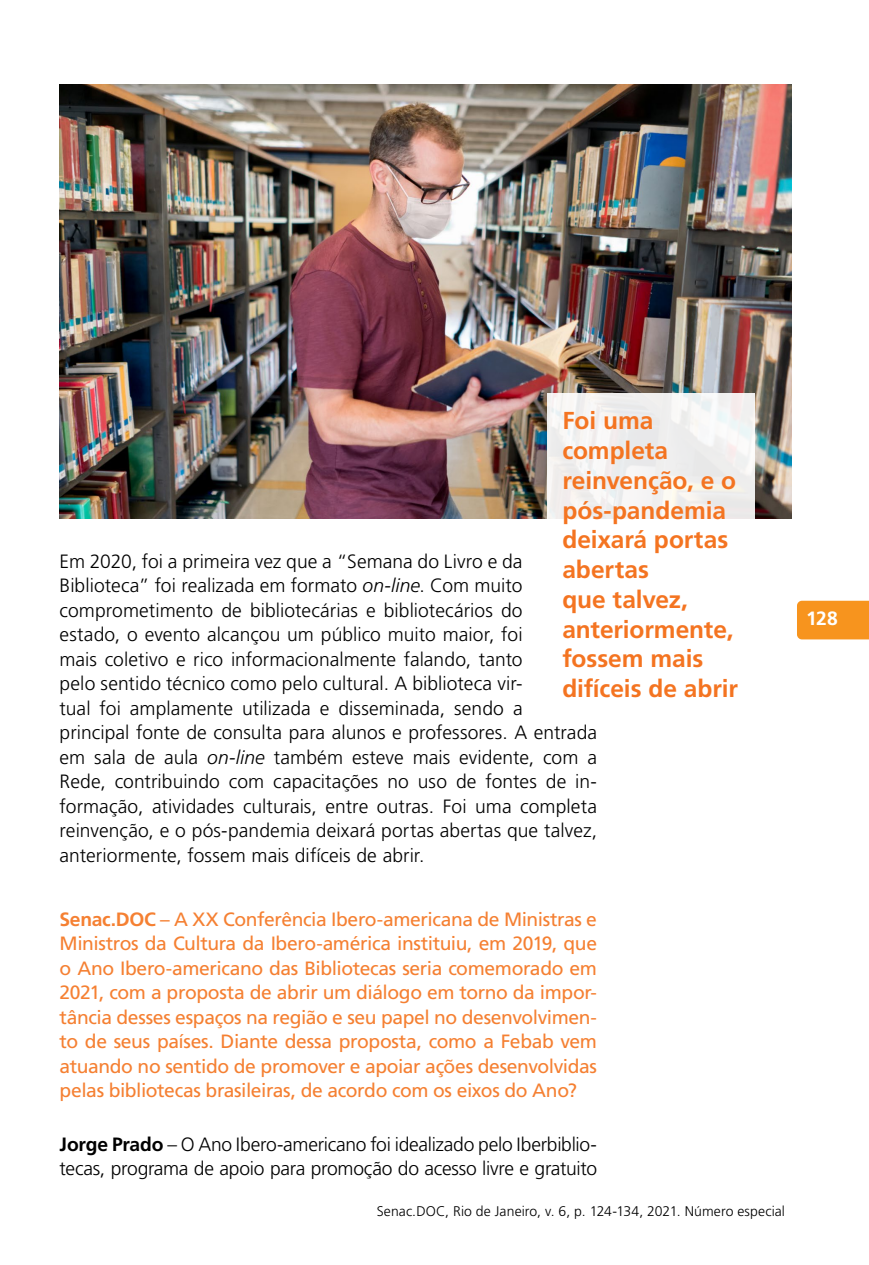
<style>
.page{position:relative;width:869px;height:1265px;background:#fff}
.page>*{position:absolute;margin:0;border:0;box-sizing:border-box;transform-origin:0 0}
.t1{font:700 24.5px/29.8px "Frutiger";letter-spacing:-.005em;color:#f47421}
.t2{font:300 19.25px/24.5px "Frutiger";color:#000}
.t3{font:19.25px/24.5px "Frutiger";letter-spacing:-.02em;color:#f58032;text-align:justify}
.t4{font:700 19.25px "Frutiger";color:#fff}
.t5{font:300 14px "Frutiger";letter-spacing:.01em;color:#000}
.s1{font-family:"Frutiger CE";font-style:italic}
.s2{font-weight:700}
</style>
<div class="page">
<img style="left:60px;top:85px;width:731px;height:433px">
<div style="left:547px;top:393px;width:207px;height:327px;background:linear-gradient(to bottom,#f0efef,#fff)"></div>
<div style="left:797px;top:601px;width:71px;height:38px;background:#f7941e"></div>
<p class="t1" style="left:562px;top:406px;width:177px">Foi uma completa reinvenção, e o pós-pandemia deixará portas abertas<br>que talvez, anteriormente, fossem mais difíceis de abrir</p>
<p class="t2" style="left:60px;top:549px;width:538px">Em 2020, foi a primeira vez que a “Semana do Livro e da Biblioteca” foi realizada em formato <span class="s1">on-line</span>. Com muito comprometimento de bibliotecárias e bibliotecários do<br>estado, o evento alcançou um público muito maior, foi<br>mais coletivo e rico informacionalmente falando, tanto<br>pelo sentido técnico como pelo cultural. A biblioteca vir-<br>tual foi amplamente utilizada e disseminada, sendo a principal fonte de consulta para alunos e professores. A entrada em sala de aula <span class="s1">on-line</span> também esteve mais evidente, com a Rede, contribuindo com capacitações no uso de fontes de in&shy;formação, atividades culturais, entre outras. Foi uma completa reinvenção, e o pós-pandemia deixará portas abertas que talvez, anteriormente, fossem mais difíceis de abrir.</p>
<p class="t3" style="left:60px;top:907px;width:538px"><span class="s2">Senac.DOC</span> – A XX Conferência Ibero-americana de Ministras e Ministros da Cultura da Ibero-américa instituiu, em 2019, que o Ano Ibero-americano das Bibliotecas seria comemorado em 2021, com a proposta de abrir um diálogo em torno da impor&shy;tância desses espaços na região e seu papel no desenvolvimen&shy;to de seus países. Diante dessa proposta, como a Febab vem atuando no sentido de promover e apoiar ações desenvolvidas pelas bibliotecas brasileiras, de acordo com os eixos do Ano?</p>
<p class="t2" style="left:60px;top:1132px;width:538px"><span class="s2">Jorge Prado</span> – O Ano Ibero-americano foi idealizado pelo Iberbiblio&shy;tecas, programa de apoio para promoção do acesso livre e gratuito</p>
<p class="t5" style="left:376px;top:1203px;width:409px">Senac.DOC, Rio de Janeiro, v. 6, p. 124-134, 2021. Número especial</p>
<p class="t4" style="left:805px;top:607px;width:33px">128</p>
</div>
